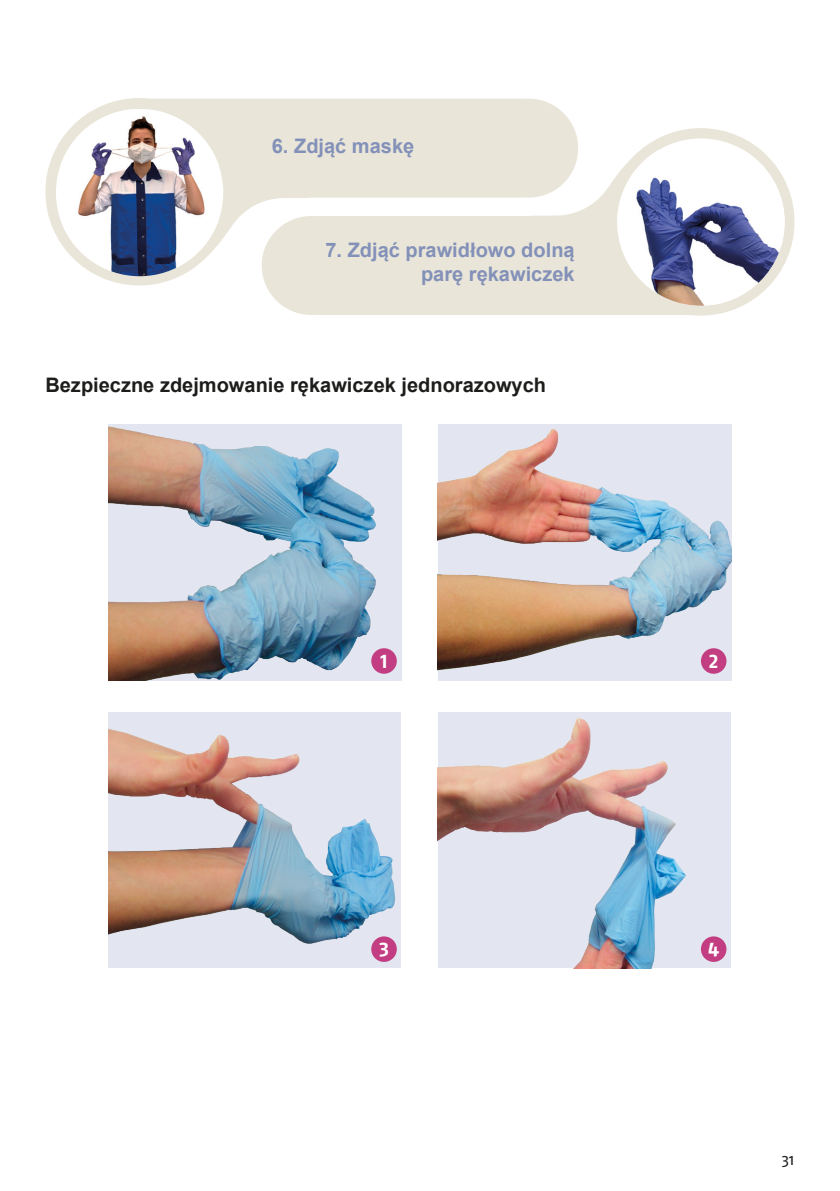
<style>
.page{position:relative;width:840px;height:1191px;background:#fff}
.page>*{position:absolute;margin:0;border:0;box-sizing:border-box;transform-origin:0 0}
.Fließtext{font:700 20px/24px "Arial";color:#8391b9;text-align:right}
.Fließtext-2{font:700 20px "Arial";color:#1d1d1b}
.Fließtext-3{font:700 20px "Fago OT";color:#fff}
.t1{font:16px "Fago OT";color:#1d1d1b}
</style>
<div class="page">
<svg style="left:45px;top:98px;width:529px;height:187px;fill:#e9e5d8"></svg>
<svg style="left:261px;top:128px;width:533px;height:187px;fill:#e9e5d8"></svg>
<img style="left:60px;top:109px;width:159px;height:167px">
<div style="left:617px;top:138px;width:167px;height:168px;background:#fff;border-radius:50%"></div>
<img style="left:617px;top:149px;width:167px;height:157px">
<img style="left:108px;top:424px;width:288px;height:256px">
<div style="left:108px;top:712px;width:293px;height:256px;background:#e3e6f1"></div>
<img style="left:108px;top:728px;width:289px;height:230px">
<img style="left:437px;top:424px;width:294px;height:251px">
<div style="left:437px;top:712px;width:293px;height:256px;background:#e3e6f1"></div>
<img style="left:437px;top:712px;width:283px;height:256px">
<div style="left:371px;top:648px;width:25px;height:26px;background:#c23d81;border-radius:50%"></div>
<div style="left:371px;top:936px;width:25px;height:26px;background:#c23d81;border-radius:50%"></div>
<div style="left:700px;top:648px;width:26px;height:26px;background:#c23d81;border-radius:50%"></div>
<div style="left:700px;top:936px;width:26px;height:26px;background:#c23d81;border-radius:50%"></div>
<p class="Fließtext" style="left:272px;top:134px;width:144px">6. Zdjąć maskę</p>
<p class="Fließtext" style="left:325px;top:238px;width:250px">7. Zdjąć prawidłowo dolną parę rękawiczek</p>
<p class="Fließtext-2" style="left:45px;top:371px;width:502px">Bezpieczne zdejmowanie rękawiczek jednorazowych</p>
<p class="Fließtext-3" style="left:380px;top:648px;width:9px">1</p>
<p class="Fließtext-3" style="left:379px;top:936px;width:11px">3</p>
<p class="Fließtext-3" style="left:708px;top:648px;width:11px">2</p>
<p class="Fließtext-3" style="left:707px;top:936px;width:13px">4</p>
<p class="t1" style="left:781px;top:1150px;width:14px">31</p>
</div>
